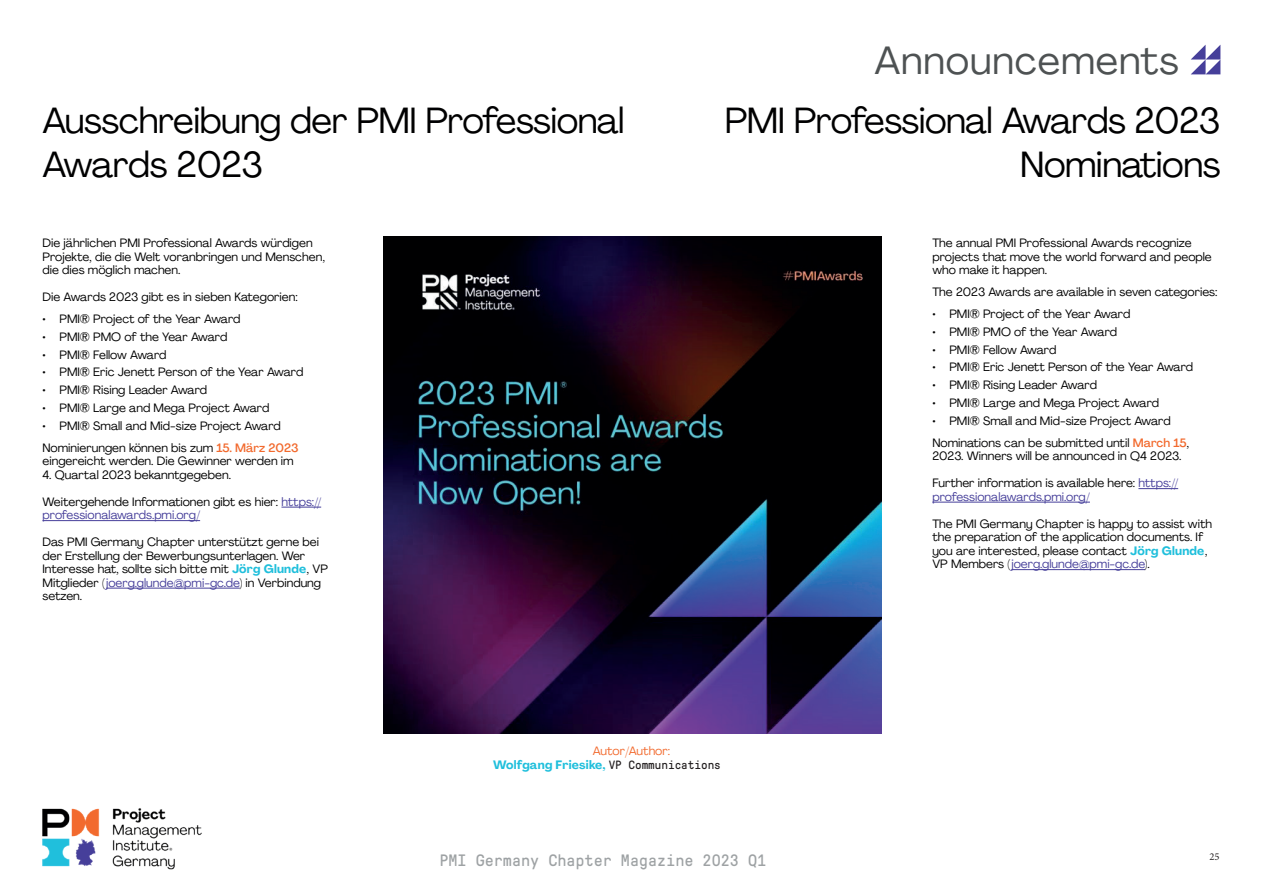
<style>
.page{position:relative;width:1263px;height:893px;background:#fff}
.page>*{position:absolute;margin:0;border:0;box-sizing:border-box;transform-origin:0 0}
.t1{font:39px "Agrandir";letter-spacing:.02em;color:#4e5253}
.t2{font:36px/43.2px "Agrandir";letter-spacing:-.015em;color:#000001}
.t3{font:16.5px "GT Pressura Mono";color:#9ea2a4}
.t4{font:12px/13.5px "Agrandir";color:#000001}
.t5{font:12px/13.5px "Agrandir";color:#463f9a}
.t6{font:700 12px/13.5px "Agrandir";letter-spacing:.02em;color:#20bfdc}
.t7{font:10.5px "Minion Pro";color:#231f20}
.s1{font-weight:500;color:#f26a2e}
.s2{color:#463f9a}
.s3{font-weight:700;color:#20bfdc}
.s4{color:#000001}
.s5{font-weight:400;color:#f26a2e}
.s6{font-family:"GT Pressura Mono";font-weight:400;color:#231f20}
</style>
<div class="page">
<img style="left:43px;top:808px;width:159px;height:62px">
<svg style="left:1191px;top:45px;width:29px;height:29px"></svg>
<hr style="left:281px;top:507px;width:40px;height:1px;background:#463f9a">
<hr style="left:43px;top:520px;width:157px;height:1px;background:#463f9a">
<hr style="left:106px;top:588px;width:134px;height:1px;background:#463f9a">
<img style="left:384px;top:236px;width:497px;height:498px">
<hr style="left:1138px;top:488px;width:40px;height:1px;background:#463f9a">
<hr style="left:932px;top:502px;width:158px;height:1px;background:#463f9a">
<hr style="left:1011px;top:569px;width:134px;height:1px;background:#463f9a">
<h2 class="t2" style="left:43px;top:99px;width:584px">Ausschreibung der PMI Professional<br>Awards 2023</h2>
<p class="t4" style="left:43px;top:236px;width:284px">Die jährlichen PMI Professional Awards würdigen<br>Projekte, die die Welt voranbringen und Menschen, die dies möglich machen.</p>
<p class="t4" style="left:43px;top:290px;width:257px">Die Awards 2023 gibt es in sieben Kategorien:</p>
<p class="t4" style="left:43px;top:312px;width:200px">• PMI® Project of the Year Award</p>
<p class="t4" style="left:43px;top:330px;width:186px">• PMI® PMO of the Year Award</p>
<p class="t4" style="left:43px;top:348px;width:126px">• PMI® Fellow Award</p>
<p class="t4" style="left:43px;top:365px;width:262px">• PMI® Eric Jenett Person of the Year Award</p>
<p class="t4" style="left:43px;top:383px;width:166px">• PMI® Rising Leader Award</p>
<p class="t4" style="left:43px;top:401px;width:228px">• PMI® Large and Mega Project Award</p>
<p class="t4" style="left:43px;top:414px;width:258px;line-height:22px">• PMI® Small and Mid-size Project Award<br>Nominierungen können bis zum <span class="s1">15. März 2023</span></p>
<p class="t4" style="left:43px;top:454px;width:253px">eingereicht werden. Die Gewinner werden im</p>
<p class="t4" style="left:43px;top:468px;width:190px">4. Quartal 2023 bekanntgegeben.</p>
<p class="t4" style="left:43px;top:495px;width:280px">Weitergehende Informationen gibt es hier: <span class="s2">https:// professionalawards.pmi.org/</span></p>
<p class="t4" style="left:43px;top:535px;width:287px">Das PMI Germany Chapter unterstützt gerne bei der Erstellung der Bewerbungsunterlagen. Wer Interesse hat, sollte sich bitte mit <span class="s3">Jörg Glunde</span>, VP Mitglieder ( <span class="s2">joerg.glunde@pmi-gc.de</span>) in Verbindung setzen.</p>
<h1 class="t1" style="left:874px;top:36px;width:306px">Announcements</h1>
<h2 class="t2" style="left:725px;top:99px;width:497px;text-align:right">PMI Professional Awards 2023<br>Nominations</h2>
<p class="t4" style="left:932px;top:236px;width:281px">The annual PMI Professional Awards recognize projects that move the world forward and people who make it happen.</p>
<p class="t4" style="left:932px;top:285px;width:286px">The 2023 Awards are available in seven categories:</p>
<p class="t4" style="left:932px;top:307px;width:200px">• PMI® Project of the Year Award</p>
<p class="t4" style="left:932px;top:325px;width:186px">• PMI® PMO of the Year Award</p>
<p class="t4" style="left:932px;top:343px;width:126px">• PMI® Fellow Award</p>
<p class="t4" style="left:932px;top:360px;width:262px">• PMI® Eric Jenett Person of the Year Award</p>
<p class="t4" style="left:932px;top:378px;width:166px">• PMI® Rising Leader Award</p>
<p class="t4" style="left:932px;top:396px;width:228px">• PMI® Large and Mega Project Award</p>
<p class="t4" style="left:932px;top:409px;width:258px;line-height:22px">• PMI® Small and Mid-size Project Award<br>Nominations can be submitted until <span class="s1">March 15</span>,</p>
<p class="t4" style="left:932px;top:449px;width:251px">2023. Winners will be announced in Q4 2023.</p>
<p class="t5" style="left:932px;top:476px;width:247px"><span class="s4">Further information is available here:</span> https:// professionalawards.pmi.org/</p>
<p class="t4" style="left:932px;top:517px;width:281px">The PMI Germany Chapter is happy to assist with the preparation of the application documents. If you are interested, please contact <span class="s3">Jörg Glunde</span>, VP Members ( <span class="s2">joerg.glunde@pmi-gc.de</span>).</p>
<p class="t6" style="left:493px;top:744px;width:229px;text-indent:100px"><span class="s5">Autor/Author:<br></span>Wolfgang Friesike, <span class="s6">VP Communications</span></p>
<h3 class="t3" style="left:439px;top:851px;width:328px">PMI Germany Chapter Magazine 2023 Q1</h3>
<p class="t7" style="left:1209px;top:850px;width:12px">25</p>
</div>
